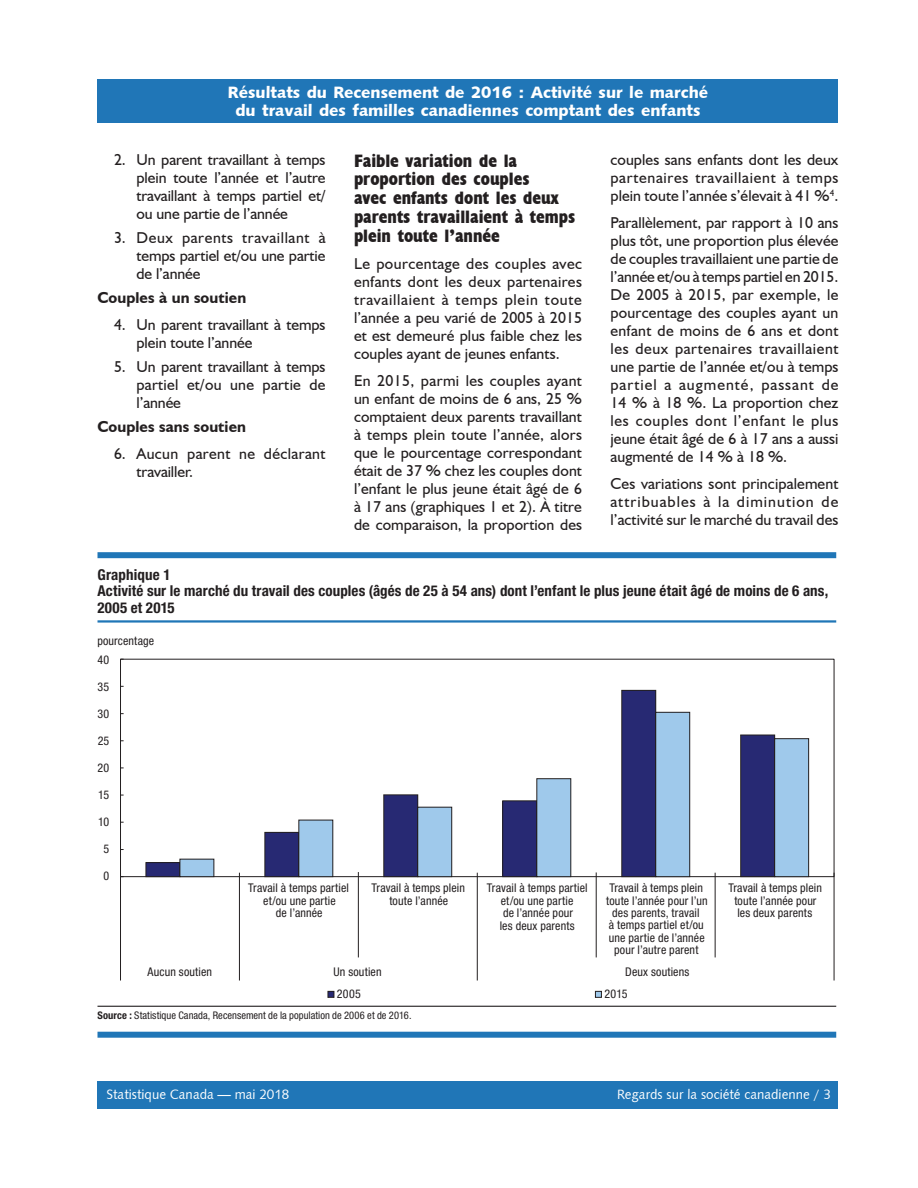
<style>
.page{position:relative;width:918px;height:1188px;background:#fff}
.page>*{position:absolute;margin:0;border:0;box-sizing:border-box;transform-origin:0 0}
.t1{font:700 condensed 18px/18.8px "Humanist 521 BT Xtra";color:#231f20}
.t2{font:16.5px/18px "Humanist 531 BT Black A";color:#fff;text-align:center}
.t3{font:15.75px/18px "Humanist 521 BT";letter-spacing:.005em;color:#231f20;text-align:justify}
.t4{font:700 15.75px "Humanist 521 BT";letter-spacing:.005em;color:#231f20}
.t5{font:15.75px/18px "Humanist 521 BT";letter-spacing:.025em;color:#231f20}
.t6{font:700 condensed 15px/16.5px "Helvetica Neue LT Std";letter-spacing:.005em;color:#231f20}
.t7{font:13.5px "Humanist 531 BT Roman A";color:#fff}
.t8{font:condensed 12px/12.6px "Helvetica Neue LT Std";letter-spacing:.01em;color:#231f20;text-align:center}
.t9{font:condensed 10.5px "Helvetica Neue LT Std";letter-spacing:.005em;color:#231f20}
.s1{font-weight:700}
</style>
<div class="page">
<div style="left:98px;top:80px;width:740px;height:43px;background:#2076b7"></div>
<div style="left:98px;top:1081px;width:740px;height:27px;background:#2076b7"></div>
<hr style="left:98px;top:620px;width:738px;height:3px;background:#2076b7">
<div style="left:98px;top:552px;width:738px;height:6px;background:#2076b7"></div>
<hr style="left:98px;top:1006px;width:738px;height:1px;background:#231f20">
<div style="left:98px;top:1032px;width:738px;height:6px;background:#2076b7"></div>
<div style="left:146px;top:863px;width:34px;height:14px;background:#272973"></div>
<div style="left:146px;top:862px;width:34px;height:15px;border:1px solid #231f20"></div>
<div style="left:265px;top:832px;width:34px;height:45px;background:#272973"></div>
<div style="left:264px;top:832px;width:35px;height:45px;border:1px solid #231f20"></div>
<div style="left:384px;top:795px;width:34px;height:82px;background:#272973"></div>
<div style="left:383px;top:794px;width:35px;height:83px;border:1px solid #231f20"></div>
<div style="left:503px;top:801px;width:34px;height:76px;background:#272973"></div>
<div style="left:502px;top:800px;width:35px;height:77px;border:1px solid #231f20"></div>
<div style="left:622px;top:690px;width:34px;height:187px;background:#272973"></div>
<div style="left:621px;top:690px;width:35px;height:187px;border:1px solid #231f20"></div>
<div style="left:741px;top:735px;width:34px;height:142px;background:#272973"></div>
<div style="left:740px;top:735px;width:35px;height:142px;border:1px solid #231f20"></div>
<div style="left:180px;top:859px;width:34px;height:18px;background:#9fc9eb"></div>
<div style="left:180px;top:859px;width:34px;height:18px;border:1px solid #231f20"></div>
<div style="left:299px;top:820px;width:34px;height:57px;background:#9fc9eb"></div>
<div style="left:298px;top:820px;width:35px;height:57px;border:1px solid #231f20"></div>
<div style="left:418px;top:807px;width:34px;height:70px;background:#9fc9eb"></div>
<div style="left:417px;top:807px;width:35px;height:70px;border:1px solid #231f20"></div>
<div style="left:537px;top:779px;width:34px;height:98px;background:#9fc9eb"></div>
<div style="left:536px;top:778px;width:35px;height:99px;border:1px solid #231f20"></div>
<div style="left:656px;top:712px;width:34px;height:165px;background:#9fc9eb"></div>
<div style="left:655px;top:712px;width:35px;height:165px;border:1px solid #231f20"></div>
<div style="left:775px;top:739px;width:34px;height:138px;background:#9fc9eb"></div>
<div style="left:774px;top:738px;width:35px;height:139px;border:1px solid #231f20"></div>
<hr style="left:834px;top:873px;width:1px;height:108px;background:#231f20">
<hr style="left:715px;top:873px;width:1px;height:84px;background:#231f20">
<hr style="left:596px;top:872px;width:1px;height:85px;background:#231f20">
<hr style="left:477px;top:873px;width:1px;height:108px;background:#231f20">
<hr style="left:358px;top:872px;width:1px;height:85px;background:#231f20">
<hr style="left:239px;top:873px;width:1px;height:108px;background:#231f20">
<hr style="left:120px;top:873px;width:1px;height:108px;background:#231f20">
<div style="left:328px;top:991px;width:6px;height:7px;border:1px solid #231f20"></div>
<div style="left:595px;top:991px;width:7px;height:7px;border:1px solid #231f20"></div>
<p class="t2" style="left:228px;top:83px;width:482px">Résultats du Recensement de 2016 : Activité sur le marché du travail des familles canadiennes comptant des enfants</p>
<p class="t3" style="left:137px;top:150px;width:191px;text-indent:-23px">2. Un parent travaillant à temps plein toute l’année et l’autre travaillant à temps partiel et/ ou une partie de l’année</p>
<p class="t3" style="left:137px;top:228px;width:191px;text-indent:-23px">3. Deux parents travaillant à temps partiel et/ou une partie de l’année</p>
<p class="t4" style="left:98px;top:288px;width:150px">Couples à un soutien</p>
<p class="t3" style="left:137px;top:315px;width:190px;text-indent:-23px">4. Un parent travaillant à temps plein toute l’année</p>
<p class="t3" style="left:137px;top:357px;width:191px;text-indent:-23px">5. Un parent travaillant à temps partiel et/ou une partie de l’année</p>
<p class="t4" style="left:98px;top:417px;width:150px">Couples sans soutien</p>
<p class="t5" style="left:137px;top:444px;width:191px;text-indent:-23px">6. Aucun parent ne déclarant travailler.</p>
<p class="t1" style="left:354px;top:151px;width:223px">Faible variation de la proportion des couples<br>avec enfants dont les deux parents travaillaient à temps plein toute l’année</p>
<p class="t3" style="left:354px;top:254px;width:230px">Le pourcentage des couples avec enfants dont les deux partenaires travaillaient à temps plein toute l’année a peu varié de 2005 à 2015 et est demeuré plus faible chez les couples ayant de jeunes enfants.</p>
<p class="t3" style="left:354px;top:371px;width:230px">En 2015, parmi les couples ayant un enfant de moins de 6 ans, 25 % comptaient deux parents travaillant à temps plein toute l’année, alors que le pourcentage correspondant était de 37 % chez les couples dont l’enfant le plus jeune était âgé de 6 à 17 ans (graphiques 1 et 2). À titre de comparaison, la proportion des</p>
<p class="t3" style="left:611px;top:150px;width:229px">couples sans enfants dont les deux partenaires travaillaient à temps plein toute l’année s’élevait à 41 %<sup>4</sup>.</p>
<p class="t3" style="left:611px;top:213px;width:230px">Parallèlement, par rapport à 10 ans plus tôt, une proportion plus élevée de couples travaillaient une partie de l’année et/ou à temps partiel en 2015.<br>De 2005 à 2015, par exemple, le pourcentage des couples ayant un enfant de moins de 6 ans et dont les deux partenaires travaillaient une partie de l’année et/ou à temps partiel a augmenté, passant de 14 % à 18 %. La proportion chez les couples dont l’enfant le plus jeune était âgé de 6 à 17 ans a aussi augmenté de 14 % à 18 %.</p>
<p class="t3" style="left:611px;top:474px;width:230px">Ces variations sont principalement attribuables à la diminution de l’activité sur le marché du travail des</p>
<p class="t6" style="left:98px;top:566px;width:732px">Graphique 1<br>Activité sur le marché du travail des couples (âgés de 25 à 54 ans) dont l’enfant le plus jeune était âgé de moins de 6 ans,<br>2005 et 2015</p>
<p class="t8" style="left:98px;top:635px;width:58px">pourcentage</p>
<p class="t8" style="left:98px;top:653px;width:13px">40</p>
<p class="t8" style="left:98px;top:680px;width:13px">35</p>
<p class="t8" style="left:98px;top:707px;width:13px">30</p>
<p class="t8" style="left:98px;top:734px;width:13px">25</p>
<p class="t8" style="left:98px;top:761px;width:13px">20</p>
<p class="t8" style="left:98px;top:788px;width:13px">15</p>
<p class="t8" style="left:98px;top:815px;width:13px">10</p>
<p class="t8" style="left:104px;top:842px;width:7px">5</p>
<p class="t8" style="left:104px;top:869px;width:7px">0</p>
<p class="t8" style="left:248px;top:881px;width:102px">Travail à temps partiel et/ou une partie</p>
<p class="t8" style="left:371px;top:881px;width:95px">Travail à temps plein toute l’année</p>
<p class="t8" style="left:487px;top:881px;width:102px">Travail à temps partiel et/ou une partie</p>
<p class="t8" style="left:606px;top:881px;width:103px">Travail à temps plein toute l’année pour l’un des parents, travail</p>
<p class="t8" style="left:728px;top:882px;width:95px">Travail à temps plein toute l’année pour</p>
<p class="t8" style="left:276px;top:907px;width:48px">de l’année</p>
<p class="t8" style="left:500px;top:907px;width:76px;text-align:left">de l’année pour les deux parents</p>
<p class="t8" style="left:737px;top:907px;width:76px">les deux parents</p>
<p class="t8" style="left:609px;top:919px;width:97px">à temps partiel et/ou une partie de l’année pour l’autre parent</p>
<p class="t8" style="left:148px;top:965px;width:66px">Aucun soutien</p>
<p class="t8" style="left:333px;top:965px;width:50px">Un soutien</p>
<p class="t8" style="left:625px;top:965px;width:66px">Deux soutiens</p>
<p class="t8" style="left:337px;top:988px;width:26px">2005</p>
<p class="t8" style="left:604px;top:988px;width:25px">2015</p>
<p class="t9" style="left:98px;top:1010px;width:316px"><span class="s1">Source :</span> Statistique Canada, Recensement de la population de 2006 et de 2016.</p>
<p class="t7" style="left:107px;top:1086px;width:184px">Statistique Canada — mai 2018</p>
<p class="t7" style="left:617px;top:1086px;width:215px">Regards sur la société canadienne / 3</p>
</div>
